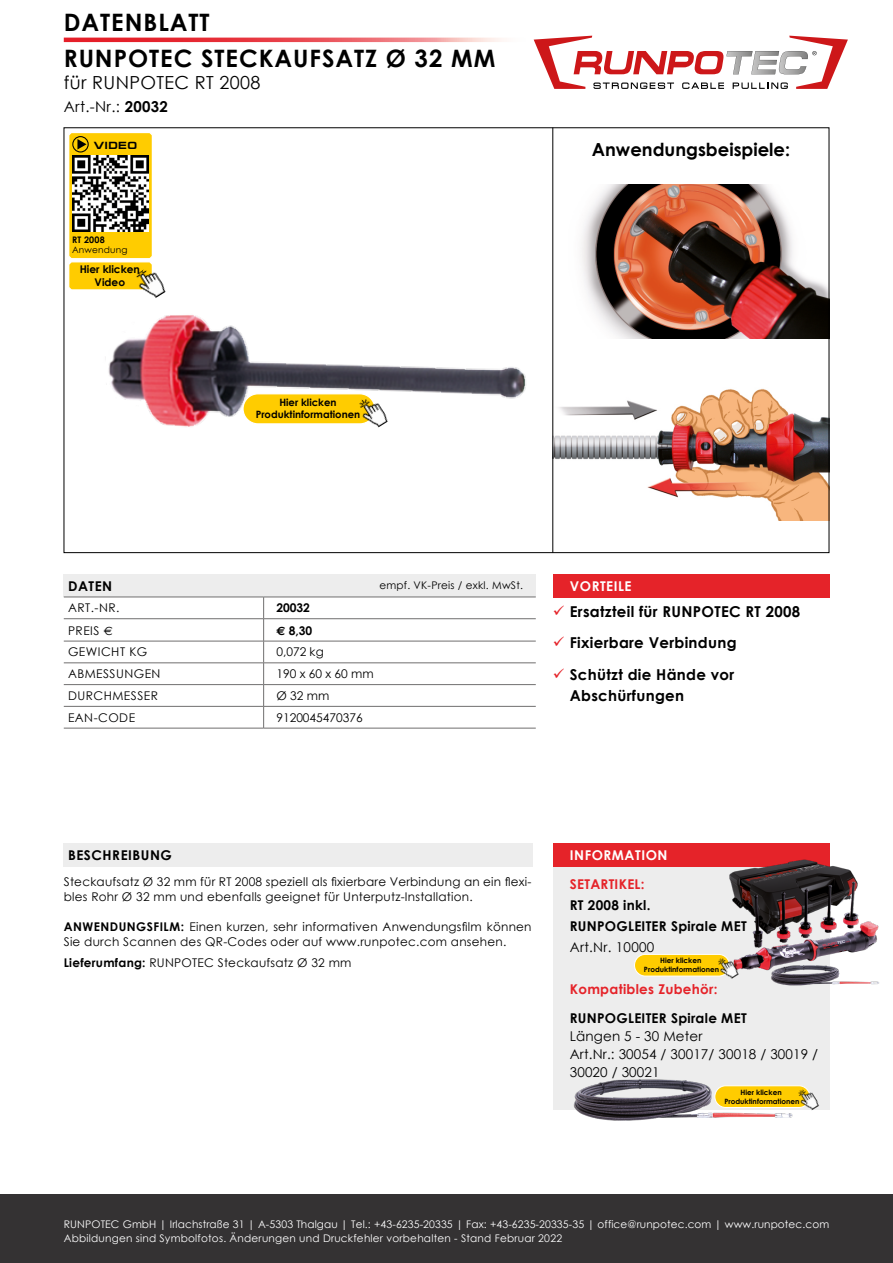
<style>
.page{position:relative;width:893px;height:1263px;background:#fff}
.page>*{position:absolute;margin:0;border:0;box-sizing:border-box;transform-origin:0 0}
.t1{font:700 24px/36px "Century Gothic";letter-spacing:.04em;color:#000}
.t2{font:700 18px "Century Gothic";color:#000}
.t3{font:18px "Century Gothic";letter-spacing:.02em;color:#000}
.t4{font:700 15px/31.2px "Century Gothic";letter-spacing:.02em;color:#000}
.t5{font:15px "Century Gothic";color:#000}
.t6{font:13.5px/18px "Century Gothic";letter-spacing:.01em;color:#000}
.t7{font:700 13.5px/21px "Century Gothic";letter-spacing:.02em;color:#000}
.t8{font:700 13.5px "Century Gothic";letter-spacing:.02em;color:#e52329}
.t9{font:700 13.5px "Century Gothic";letter-spacing:.04em;color:#fff}
.t10{font:700 13.5px "Century Gothic";letter-spacing:.04em;color:#000}
.t11{font:12px/15px "Century Gothic";letter-spacing:.02em;color:#000}
.t12{font:12px "Century Gothic";letter-spacing:.04em;color:#000}
.t13{font:12px "Century Gothic";color:#000}
.t14{font:700 12px "Century Gothic";color:#000}
.t15{font:700 10.65px/12.8px "Century Gothic";color:#000;text-align:center}
.t16{font:10.5px/13.5px "Century Gothic";letter-spacing:.01em;color:#fff}
.t17{font:10.5px "Century Gothic";letter-spacing:.02em;color:#000}
.t18{font:700 10.5px "Micro Extended";letter-spacing:.04em;color:#000}
.t19{font:700 10.05px/12.1px "Century Gothic";color:#000;text-align:center}
.t20{font:9px "Century Gothic";letter-spacing:.02em;color:#000}
.t21{font:700 9px "Century Gothic";letter-spacing:.02em;color:#000}
.t22{font:700 7.2px/8.7px "Century Gothic";color:#000;text-align:center}
.s1{font-weight:700}
.s2{font-family:"Euro Sans"}
</style>
<div class="page">
<img style="left:581px;top:185px;width:246px;height:153px">
<img style="left:554px;top:388px;width:273px;height:132px">
<hr style="left:553px;top:128px;width:1px;height:425px;background:#000">
<img style="left:108px;top:315px;width:418px;height:112px">
<div style="left:64px;top:574px;width:472px;height:23px;background:#ededed"></div>
<hr style="left:64px;top:597px;width:200px;height:1px;background:#706f6f">
<hr style="left:264px;top:597px;width:272px;height:1px;background:#706f6f">
<hr style="left:64px;top:618px;width:200px;height:1px;background:#706f6f">
<hr style="left:264px;top:618px;width:272px;height:1px;background:#706f6f">
<hr style="left:64px;top:641px;width:200px;height:1px;background:#706f6f">
<hr style="left:264px;top:641px;width:272px;height:1px;background:#706f6f">
<hr style="left:64px;top:663px;width:200px;height:1px;background:#706f6f">
<hr style="left:264px;top:663px;width:272px;height:1px;background:#706f6f">
<hr style="left:64px;top:684px;width:200px;height:1px;background:#706f6f">
<hr style="left:264px;top:684px;width:272px;height:1px;background:#706f6f">
<hr style="left:64px;top:706px;width:200px;height:1px;background:#706f6f">
<hr style="left:264px;top:706px;width:272px;height:1px;background:#706f6f">
<svg style="left:263px;top:597px;width:1px;height:131px"></svg>
<hr style="left:64px;top:728px;width:200px;height:1px;background:#706f6f">
<hr style="left:264px;top:728px;width:272px;height:1px;background:#706f6f">
<div style="left:553px;top:574px;width:276px;height:23px;background:#e52329"></div>
<div style="left:64px;top:843px;width:469px;height:23px;background:#ededed"></div>
<div style="left:0;top:1195px;width:893px;height:68px;background:#343233"></div>
<svg style="left:69px;top:133px;width:83px;height:157px"></svg>
<img style="left:131px;top:264px;width:35px;height:34px">
<svg style="left:534px;top:36px;width:314px;height:53px"></svg>
<svg style="left:64px;top:38px;width:470px;height:4px;background:#ec646a"></svg>
<div style="left:243px;top:394px;width:132px;height:30px;background:#fc0;border-radius:15px"></div>
<div style="left:242px;top:393px;width:134px;height:31px;border:1px solid #fff;border-radius:15px"></div>
<img style="left:353px;top:391px;width:39px;height:37px">
<div style="left:553px;top:866px;width:276px;height:244px;background:#ededed"></div>
<div style="left:553px;top:843px;width:276px;height:23px;background:#e52329"></div>
<img style="left:573px;top:1079px;width:219px;height:42px">
<img style="left:728px;top:857px;width:151px;height:131px">
<div style="left:634px;top:954px;width:95px;height:22px;background:#fc0;border-radius:11px"></div>
<div style="left:634px;top:954px;width:96px;height:22px;border:1px solid #fff;border-radius:11px"></div>
<img style="left:714px;top:952px;width:28px;height:30px">
<div style="left:715px;top:1086px;width:95px;height:21px;background:#fc0;border-radius:11px"></div>
<div style="left:714px;top:1085px;width:96px;height:23px;border:1px solid #fff;border-radius:11px"></div>
<img style="left:794px;top:1085px;width:25px;height:26px">
<h1 class="t1" style="left:64px;top:3px;width:433px">DATENBLATT<br>RUNPOTEC STECKAUFSATZ Ø 32 MM</h1>
<h2 class="t3" style="left:64px;top:70px;width:198px">für RUNPOTEC RT 2008</h2>
<p class="t5" style="left:64px;top:96px;width:106px">Art.-Nr.: <span class="s1">20032</span></p>
<p class="t18" style="left:94px;top:139px;width:45px">VIDEO</p>
<p class="t21" style="left:72px;top:233px;width:34px">RT 2008</p>
<p class="t20" style="left:72px;top:244px;width:57px">Anwendung</p>
<p class="t15" style="left:80px;top:263px;width:62px">Hier klicken<br>Video</p>
<p class="t19" style="left:256px;top:396px;width:106px">Hier klicken<br>Produktinformationen</p>
<h2 class="t2" style="left:592px;top:136px;width:200px">Anwendungsbeispiele:</h2>
<p class="t17" style="left:379px;top:578px;width:145px">empf. VK-Preis / exkl. MwSt.</p>
<p class="t9" style="left:570px;top:575px;width:63px">VORTEILE</p>
<p class="t7" style="left:68px;top:575px;width:46px">DATEN</p>
<p class="t11" style="left:68px;top:600px;width:53px">ART.-NR.</p>
<p class="t14" style="left:276px;top:599px;width:35px">20032</p>
<p class="t11" style="left:68px;top:623px;width:46px">PREIS <span class="s2">E</span></p>
<p class="t14" style="left:276px;top:621px;width:37px"><span class="s2">E</span> 8,30</p>
<p class="t12" style="left:68px;top:644px;width:81px">GEWICHT KG</p>
<p class="t11" style="left:276px;top:644px;width:49px">0,072 kg</p>
<p class="t12" style="left:68px;top:665px;width:94px">ABMESSUNGEN</p>
<p class="t11" style="left:276px;top:666px;width:99px">190 x 60 x 60 mm</p>
<p class="t12" style="left:68px;top:687px;width:91px">DURCHMESSER</p>
<p class="t11" style="left:276px;top:688px;width:54px">Ø 32 mm</p>
<p class="t11" style="left:68px;top:710px;width:69px">EAN-CODE</p>
<p class="t13" style="left:276px;top:709px;width:88px">9120045470376</p>
<p class="t4" style="left:570px;top:595px;width:232px">Ersatzteil für RUNPOTEC RT 2008<br>Fixierbare Verbindung<br>Schützt die Hände vor</p>
<p class="t4" style="left:570px;top:679px;width:116px">Abschürfungen</p>
<p class="t10" style="left:68px;top:844px;width:105px">BESCHREIBUNG</p>
<p class="t11" style="left:64px;top:874px;width:469px">Steckaufsatz Ø 32 mm für RT 2008 speziell als fixierbare Verbindung an ein flexi&shy;bles Rohr Ø 32 mm und ebenfalls geeignet für Unterputz-Installation.</p>
<p class="t11" style="left:64px;top:919px;width:469px"><span class="s1">ANWENDUNGSFILM:</span> Einen kurzen, sehr informativen Anwendungsfilm können<br>Sie durch Scannen des QR-Codes oder auf www.runpotec.com ansehen.</p>
<p class="t11" style="left:64px;top:955px;width:289px"><span class="s1">Lieferumfang:</span> RUNPOTEC Steckaufsatz Ø 32 mm</p>
<p class="t9" style="left:570px;top:844px;width:99px">INFORMATION</p>
<p class="t8" style="left:570px;top:874px;width:76px">SETARTIKEL:</p>
<p class="t7" style="left:570px;top:894px;width:178px">RT 2008 inkl.<br>RUNPOGLEITER Spirale MET</p>
<p class="t6" style="left:570px;top:938px;width:86px">Art.Nr. 10000</p>
<p class="t8" style="left:570px;top:979px;width:149px">Kompatibles Zubehör:</p>
<p class="t7" style="left:570px;top:1007px;width:178px">RUNPOGLEITER Spirale MET</p>
<p class="t6" style="left:570px;top:1027px;width:250px">Längen 5 - 30 Meter<br>Art.Nr.: 30054 / 30017/ 30018 / 30019 /<br>30020 / 30021</p>
<p class="t22" style="left:644px;top:956px;width:77px">Hier klicken<br>Produktinformationen</p>
<p class="t22" style="left:724px;top:1087px;width:77px">Hier klicken<br>Produktinformationen</p>
<p class="t16" style="left:64px;top:1217px;width:767px">RUNPOTEC GmbH | Irlachstraße 31 | A-5303 Thalgau | Tel.: +43-6235-20335 | Fax: +43-6235-20335-35 | office@runpotec.com | www.runpotec.com<br>Abbildungen sind Symbolfotos. Änderungen und Druckfehler vorbehalten - Stand Februar 2022</p>
</div>
